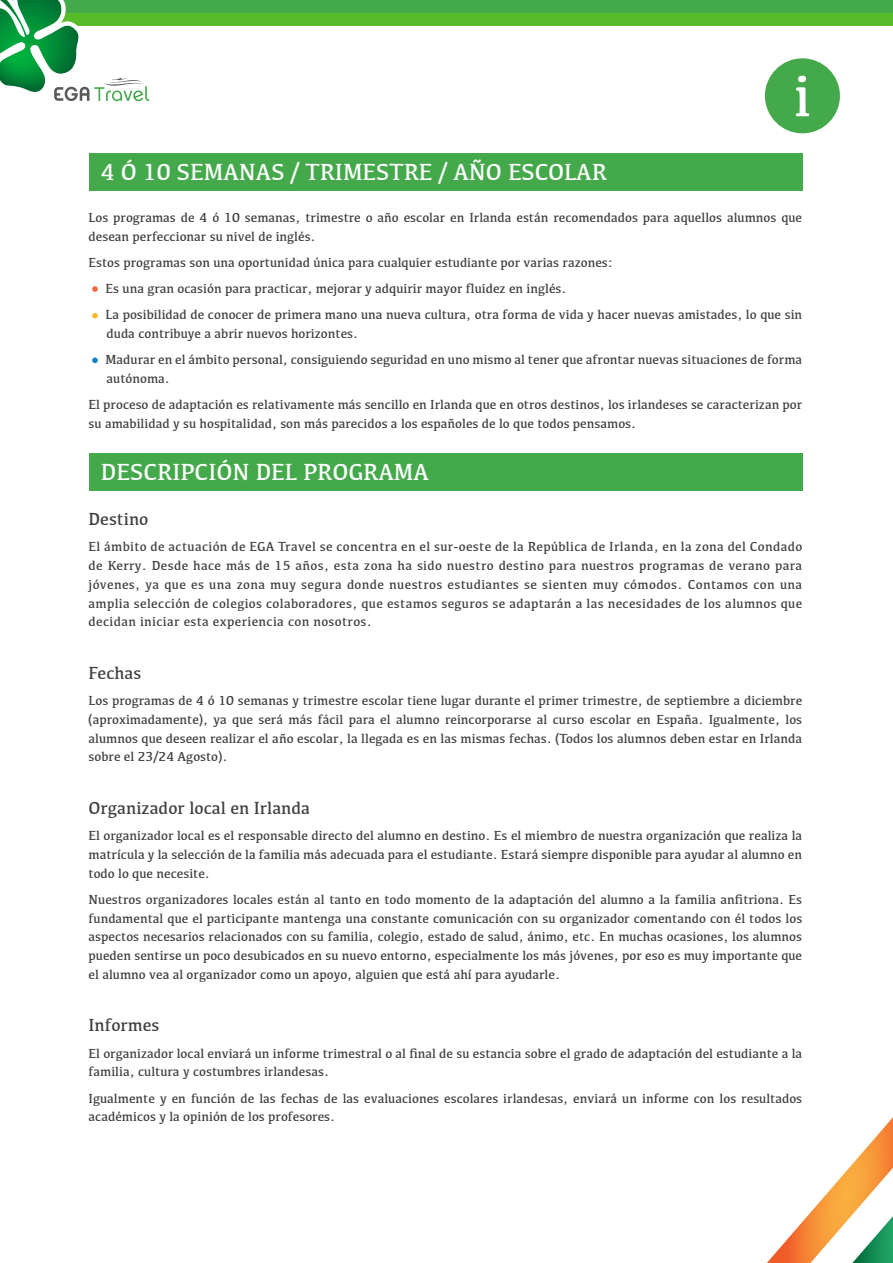
<style>
.page{position:relative;width:893px;height:1263px;background:#fff}
.page>*{position:absolute;margin:0;border:0;box-sizing:border-box;transform-origin:0 0}
.t1{font:60px "Kefa";color:#fff}
.t2{font:24px "Kefa";color:#fff}
.t3{font:18px "Kefa";color:#3e3d40}
.t4{font:13.5px/18.8px "Kefa";color:#3e3d40}
</style>
<div class="page">
<div style="left:0;top:0;width:893px;height:13px;background:#44a94a"></div>
<div style="left:0;top:13px;width:893px;height:13px;background:#58bc2a"></div>
<svg style="left:767px;top:1117px;width:126px;height:146px"></svg>
<div style="left:89px;top:154px;width:713px;height:37px;background:#44a94a"></div>
<div style="left:89px;top:454px;width:713px;height:37px;background:#44a94a"></div>
<div style="left:765px;top:58px;width:75px;height:75px;background:#44a94a;border-radius:50%"></div>
<svg style="left:92px;top:286px;width:6px;height:6px"></svg>
<svg style="left:92px;top:313px;width:6px;height:5px"></svg>
<svg style="left:92px;top:357px;width:6px;height:6px"></svg>
<svg style="left:0;top:0;width:149px;height:101px"></svg>
<h1 class="t1" style="left:794px;top:62px;width:19px">i</h1>
<h2 class="t2" style="left:101px;top:159px;width:507px">4 Ó 10 SEMANAS / TRIMESTRE / AÑO ESCOLAR</h2>
<p class="t4" style="left:89px;top:208px;width:715px">Los programas de 4 ó 10 semanas, trimestre o año escolar en Irlanda están recomendados para aquellos alumnos que desean perfeccionar su nivel de inglés.</p>
<p class="t4" style="left:106px;top:249px;width:698px;line-height:26.2px;text-indent:-17px">Estos programas son una oportunidad única para cualquier estudiante por varias razones:<br>Es una gran ocasión para practicar, mejorar y adquirir mayor fluidez en inglés.<br>La posibilidad de conocer de primera mano una nueva cultura, otra forma de vida y hacer nuevas amistades, lo que sin</p>
<p class="t4" style="left:106px;top:320px;width:698px;line-height:26.2px">duda contribuye a abrir nuevos horizontes.<br>Madurar en el ámbito personal, consiguiendo seguridad en uno mismo al tener que afrontar nuevas situaciones de forma</p>
<p class="t4" style="left:89px;top:365px;width:715px;line-height:26.2px;text-indent:18px">autónoma.<br>El proceso de adaptación es relativamente más sencillo en Irlanda que en otros destinos, los irlandeses se caracterizan por</p>
<p class="t4" style="left:89px;top:414px;width:549px">su amabilidad y su hospitalidad, son más parecidos a los españoles de lo que todos pensamos.</p>
<h2 class="t2" style="left:101px;top:459px;width:329px">DESCRIPCIÓN DEL PROGRAMA</h2>
<h3 class="t3" style="left:89px;top:509px;width:61px">Destino</h3>
<p class="t4" style="left:89px;top:537px;width:715px;text-align:justify">El ámbito de actuación de EGA Travel se concentra en el sur-oeste de la República de Irlanda, en la zona del Condado de Kerry. Desde hace más de 15 años, esta zona ha sido nuestro destino para nuestros programas de verano para jóvenes, ya que es una zona muy segura donde nuestros estudiantes se sienten muy cómodos. Contamos con una amplia selección de colegios colaboradores, que estamos seguros se adaptarán a las necesidades de los alumnos que decidan iniciar esta experiencia con nosotros.</p>
<h3 class="t3" style="left:89px;top:663px;width:54px">Fechas</h3>
<p class="t4" style="left:89px;top:691px;width:715px;text-align:justify">Los programas de 4 ó 10 semanas y trimestre escolar tiene lugar durante el primer trimestre, de septiembre a diciembre (aproximadamente), ya que será más fácil para el alumno reincorporarse al curso escolar en España. Igualmente, los alumnos que deseen realizar el año escolar, la llegada es en las mismas fechas. (Todos los alumnos deben estar en Irlanda sobre el 23/24 Agosto).</p>
<h3 class="t3" style="left:89px;top:798px;width:223px">Organizador local en Irlanda</h3>
<p class="t4" style="left:89px;top:826px;width:715px;text-align:justify">El organizador local es el responsable directo del alumno en destino. Es el miembro de nuestra organización que realiza la matrícula y la selección de la familia más adecuada para el estudiante. Estará siempre disponible para ayudar al alumno en todo lo que necesite.</p>
<p class="t4" style="left:89px;top:890px;width:715px;text-align:justify">Nuestros organizadores locales están al tanto en todo momento de la adaptación del alumno a la familia anfitriona. Es fundamental que el participante mantenga una constante comunicación con su organizador comentando con él todos los aspectos necesarios relacionados con su familia, colegio, estado de salud, ánimo, etc. En muchas ocasiones, los alumnos pueden sentirse un poco desubicados en su nuevo entorno, especialmente los más jóvenes, por eso es muy importante que el alumno vea al organizador como un apoyo, alguien que está ahí para ayudarle.</p>
<h3 class="t3" style="left:89px;top:1015px;width:72px">Informes</h3>
<p class="t4" style="left:89px;top:1044px;width:715px">El organizador local enviará un informe trimestral o al final de su estancia sobre el grado de adaptación del estudiante a la familia, cultura y costumbres irlandesas.</p>
<p class="t4" style="left:89px;top:1089px;width:715px">Igualmente y en función de las fechas de las evaluaciones escolares irlandesas, enviará un informe con los resultados académicos y la opinión de los profesores.</p>
</div>
